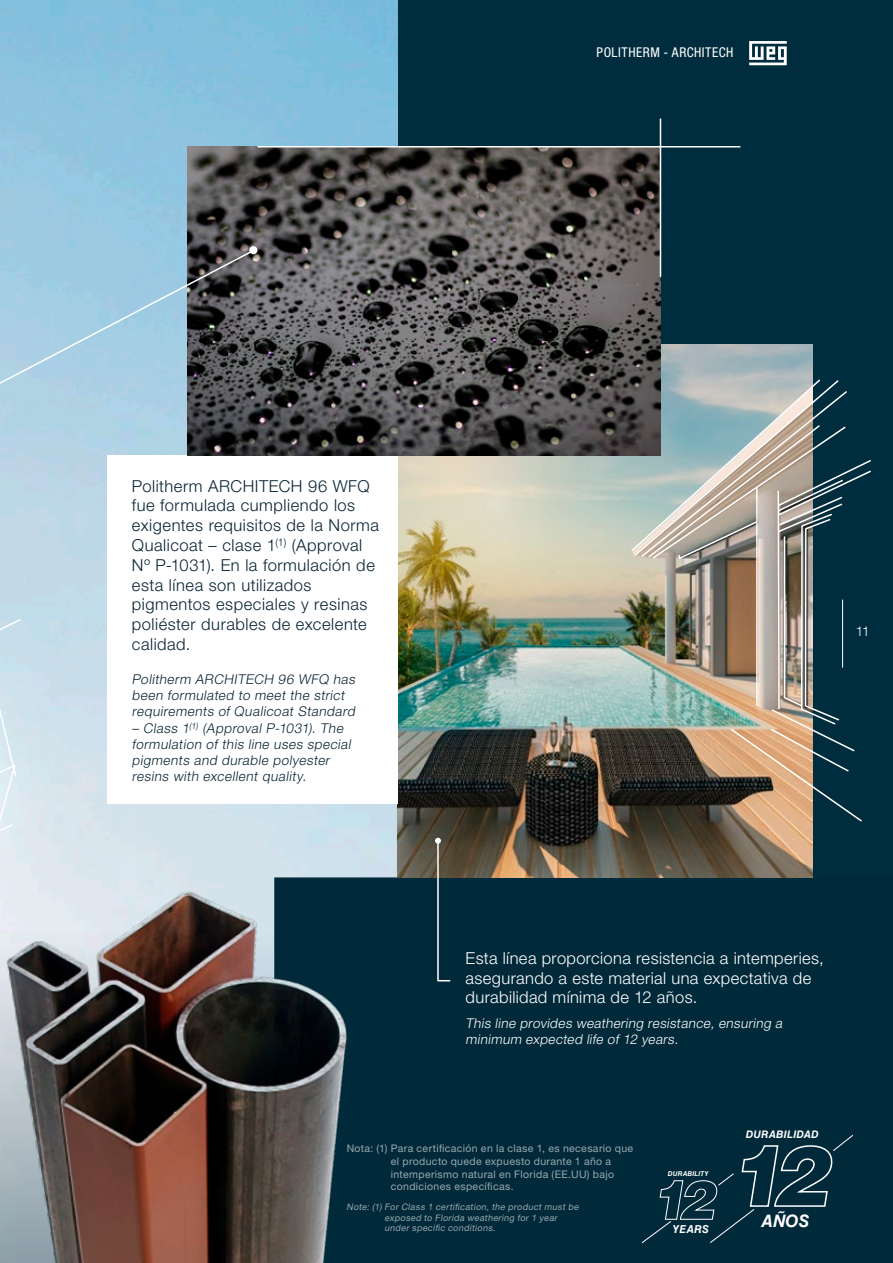
<style>
.page{position:relative;width:893px;height:1263px;background:#002d3d}
.page>*{position:absolute;margin:0;border:0;box-sizing:border-box;transform-origin:0 0}
.t1{font:italic 700 17.1px "Helvetica LT Std";color:#fff}
.t2{font:300 16.5px/19.8px "Helvetica Neue LT Pro";letter-spacing:.03em;color:#092534}
.t3{font:300 16.5px/19.8px "Helvetica Neue LT Pro";letter-spacing:.02em;color:#fff}
.t4{font:italic 300 13.5px/16.2px "Helvetica Neue LT Pro";color:#092534}
.t5{font:italic 300 13.5px/16.2px "Helvetica Neue LT Pro";color:#fff}
.t6{font:condensed 13.5px "Helvetica Neue LT Pro";letter-spacing:.04em;color:#fff}
.t7{font:300 13.5px "Helvetica Neue LT Pro";color:#fff}
.t8{font:italic 700 10.95px "Helvetica LT Std";letter-spacing:.015em;color:#fff}
.t9{font:10.5px/12.6px "Helvetica Neue LT Pro";letter-spacing:.035em;color:#fff}
.t10{font:italic 700 10.35px "Helvetica LT Std";letter-spacing:.025em;color:#fff}
.t11{font:italic 9px/10.8px "Helvetica Neue LT Pro";color:#fff}
.t12{font:italic 700 6.75px "Helvetica LT Std";letter-spacing:.03em;color:#fff}
</style>
<div class="page">
<svg style="left:749px;top:41px;width:38px;height:24px"></svg>
<img style="left:0;top:0;width:398px;height:812px">
<img style="left:398px;top:344px;width:414px;height:533px">
<div style="left:107px;top:456px;width:291px;height:348px;background:#fff"></div>
<img style="left:187px;top:147px;width:473px;height:309px">
<svg style="left:435px;top:838px;width:16px;height:144px"></svg>
<hr style="left:258px;top:146px;width:482px;height:1px;background:#fff">
<hr style="left:660px;top:119px;width:1px;height:157px;background:#fff">
<img style="left:0;top:812px;width:404px;height:451px">
<img style="left:630px;top:378px;width:241px;height:444px">
<svg style="left:0;top:249px;width:254px;height:314px"></svg>
<svg style="left:0;top:618px;width:22px;height:448px;background:#d0dbe2"></svg>
<div style="left:249px;top:246px;width:8px;height:8px;background:#fff;border-radius:50%"></div>
<svg style="left:641px;top:1135px;width:212px;height:108px"></svg>
<p class="t6" style="left:597px;top:45px;width:138px">POLITHERM - ARCHITECH</p>
<p class="t2" style="left:132px;top:475px;width:249px">Politherm ARCHITECH 96 WFQ fue formulada cumpliendo los exigentes requisitos de la Norma<br>Qualicoat – clase 1<sup>(1)</sup> (Approval<br>Nº P-1031). En la formulación de esta línea son utilizados pigmentos especiales y resinas poliéster durables de excelente calidad.</p>
<p class="t4" style="left:132px;top:671px;width:227px">Politherm ARCHITECH 96 WFQ has been formulated to meet the strict requirements of Qualicoat Standard</p>
<p class="t4" style="left:132px;top:719px;width:223px">– Class 1<sup>(1)</sup> (Approval P-1031). The formulation of this line uses special pigments and durable polyester resins with excellent quality.</p>
<p class="t7" style="left:856px;top:623px;width:15px">11</p>
<p class="t3" style="left:466px;top:948px;width:360px">Esta línea proporciona resistencia a intemperies, asegurando a este material una expectativa de durabilidad mínima de 12 años.</p>
<p class="t5" style="left:466px;top:1015px;width:321px">This line provides weathering resistance, ensuring a minimum expected life of 12 years.</p>
<p class="t9" style="left:391px;top:1142px;width:244px;text-indent:-44px">Nota: (1) Para certificación en la clase 1, es necesario que el producto quede expuesto durante 1 año a intemperismo natural en Florida (EE.UU) bajo condiciones específicas.</p>
<p class="t11" style="left:384px;top:1201px;width:197px;text-indent:-38px">Note: (1) For Class 1 certification, the product must be exposed to Florida weathering for 1 year under specific conditions.</p>
<p class="t12" style="left:668px;top:1169px;width:42px">DURABILITY</p>
<p class="t8" style="left:673px;top:1222px;width:38px">YEARS</p>
<p class="t10" style="left:746px;top:1128px;width:75px">DURABILIDAD</p>
<p class="t1" style="left:761px;top:1210px;width:50px">AÑOS</p>
</div>
